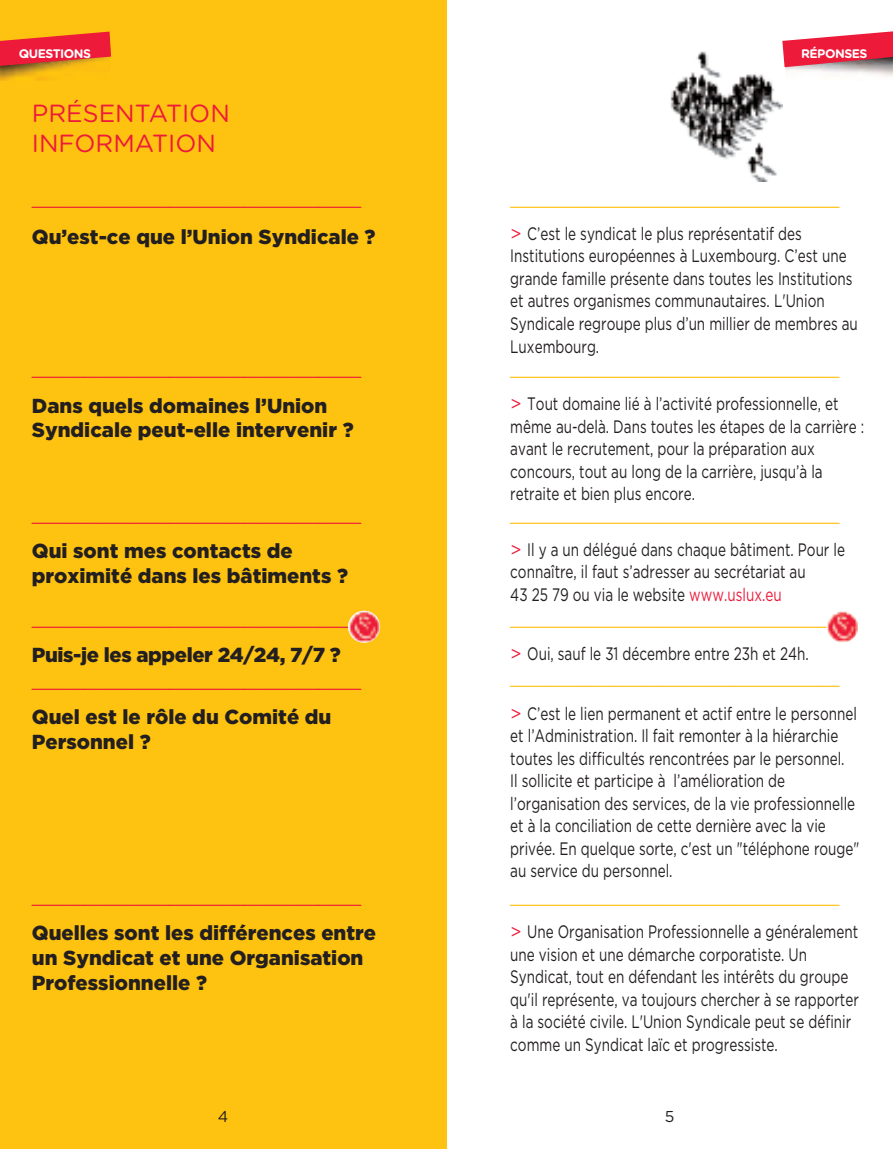
<style>
.page{position:relative;width:893px;height:1149px;background:#fff}
.page>*{position:absolute;margin:0;border:0;box-sizing:border-box;transform-origin:0 0}
.t1{font:24.75px/29.7px "Gotham Rounded";color:#ed1a3a}
.t2{font:900 20.25px/24.8px "Gotham";color:#231f20}
.t3{font:900 20.25px "Gotham";letter-spacing:-.02em;color:#231f20}
.t4{font:18px/22.5px "Gotham";color:#231f20;scale:.75 1}
.t5{font:18px "Gotham";color:#ed1a3a}
.t6{font:15.75px "Gotham Rounded";color:#231f20}
.t7{font:700 12.38px "Gotham Rounded";letter-spacing:-.04em;color:#fff}
.s1{color:#fec210}
.s2{color:#ed1a3a}
</style>
<div class="page">
<svg style="left:782px;top:31px;width:111px;height:36px;background:#e34c63"></svg>
<div style="left:0;top:0;width:446px;height:1148px;background:#fec210"></div>
<img style="left:0;top:67px;width:65px;height:14px">
<svg style="left:0;top:32px;width:111px;height:35px"></svg>
<img style="left:348px;top:610px;width:31px;height:32px">
<img style="left:827px;top:611px;width:31px;height:31px">
<img style="left:670px;top:51px;width:112px;height:130px">
<p class="t7" style="left:19px;top:49px;width:74px">QUESTIONS</p>
<p class="t7" style="left:801px;top:49px;width:68px">RÉPONSES</p>
<h1 class="t1" style="left:32px;top:100px;width:200px">PRÉSENTATION<br>INFORMATION</h1>
<p class="t5" style="left:32px;top:188px;width:331px">_______________________________</p>
<p class="t2" style="left:32px;top:224px;width:345px">Qu’est-ce que l’Union Syndicale ?</p>
<p class="t4" style="left:510px;top:180px;width:441px;line-height:35.3px"><span class="s1">_______________________________ </span><span class="s2">&gt;</span> C’est le syndicat le plus représentatif des</p>
<p class="t4" style="left:510px;top:244px;width:465px">Institutions européennes à Luxembourg. C’est une grande famille présente dans toutes les Institutions et autres organismes communautaires. L'Union Syndicale regroupe plus d’un millier de membres au Luxembourg.</p>
<p class="t5" style="left:32px;top:358px;width:331px">_______________________________</p>
<p class="t2" style="left:32px;top:392px;width:323px">Dans quels domaines l’Union<br>Syndicale peut-elle intervenir ?</p>
<p class="t4" style="left:510px;top:350px;width:441px;line-height:35.3px"><span class="s1">_______________________________ </span><span class="s2">&gt;</span> Tout domaine lié à l’activité professionnelle, et</p>
<p class="t4" style="left:510px;top:415px;width:473px">même au-delà. Dans toutes les étapes de la carrière : avant le recrutement, pour la préparation aux concours, tout au long de la carrière, jusqu’à la retraite et bien plus encore.</p>
<p class="t5" style="left:32px;top:504px;width:331px">_______________________________</p>
<p class="t2" style="left:32px;top:538px;width:318px">Qui sont mes contacts de proximité dans les bâtiments ?</p>
<p class="t4" style="left:510px;top:496px;width:448px;line-height:35.3px"><span class="s1">_______________________________ </span><span class="s2">&gt;</span> Il y a un délégué dans chaque bâtiment. Pour le</p>
<p class="t4" style="left:510px;top:560px;width:395px">connaître, il faut s’adresser au secrétariat au<br>43 25 79 ou via le website <span class="s2">www.uslux.eu</span></p>
<p class="t5" style="left:32px;top:608px;width:331px">_______________________________</p>
<p class="t3" style="left:32px;top:643px;width:310px">Puis-je les appeler 24/24, 7/7 ?</p>
<p class="t4" style="left:510px;top:600px;width:441px;line-height:35.3px"><span class="s1">_______________________________ </span><span class="s2">&gt;</span> Oui, sauf le 31 décembre entre 23h et 24h.</p>
<p class="t5" style="left:32px;top:670px;width:331px">_______________________________</p>
<p class="t2" style="left:32px;top:704px;width:301px">Quel est le rôle du Comité du<br>Personnel ?</p>
<p class="t4" style="left:510px;top:659px;width:464px;line-height:35.3px"><span class="s1">_______________________________<br></span><span class="s2">&gt;</span> C’est le lien permanent et actif entre le personnel</p>
<p class="t4" style="left:510px;top:724px;width:467px">et l’Administration. Il fait remonter à la hiérarchie toutes les difficultés rencontrées par le personnel.<br>Il sollicite et participe à l’amélioration de l’organisation des services, de la vie professionnelle et à la conciliation de cette dernière avec la vie privée. En quelque sorte, c'est un "téléphone rouge" au service du personnel.</p>
<p class="t5" style="left:32px;top:886px;width:331px">_______________________________</p>
<p class="t2" style="left:32px;top:920px;width:346px">Quelles sont les différences entre un Syndicat et une Organisation<br>Professionnelle ?</p>
<p class="t4" style="left:510px;top:878px;width:465px;line-height:35.3px"><span class="s1">_______________________________<br></span><span class="s2">&gt;</span> Une Organisation Professionnelle a généralement</p>
<p class="t4" style="left:510px;top:942px;width:466px">une vision et une démarche corporatiste. Un Syndicat, tout en défendant les intérêts du groupe qu'il représente, va toujours chercher à se rapporter à la société civile. L'Union Syndicale peut se définir comme un Syndicat laïc et progressiste.</p>
<p class="t6" style="left:218px;top:1110px;width:12px">4</p>
<p class="t6" style="left:665px;top:1110px;width:11px">5</p>
</div>
